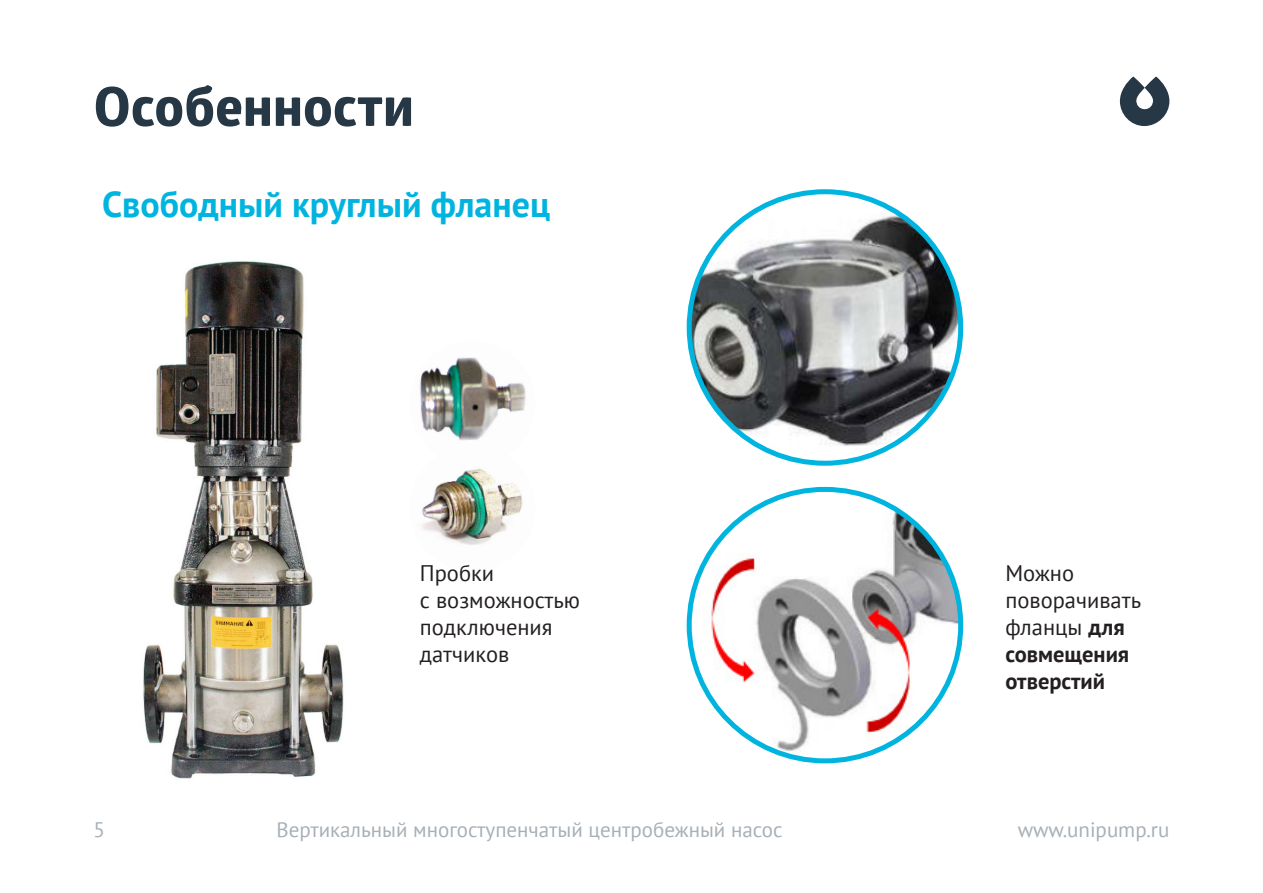
<style>
.page{position:relative;width:1263px;height:893px;background:#fff}
.page>*{position:absolute;margin:0;border:0;box-sizing:border-box;transform-origin:0 0}
.t1{font:700 54px "Globerx";color:#263746}
.t2{font:700 36px "PT Sans";color:#00b4e0}
.t3{font:22.5px/27px "PT Sans";color:#231f20}
.t4{font:21px "PT Sans";color:#a8afb5}
.s1{font-weight:700}
</style>
<div class="page">
<svg style="left:1120px;top:77px;width:49px;height:49px"></svg>
<img style="left:143px;top:261px;width:201px;height:518px">
<img style="left:420px;top:357px;width:106px;height:84px">
<img style="left:422px;top:469px;width:101px;height:76px">
<img style="left:689px;top:192px;width:272px;height:271px;border-radius:136px">
<img style="left:689px;top:489px;width:272px;height:272px;border-radius:136px">
<p class="t1" style="left:94px;top:68px;width:322px">Особенности</p>
<p class="t2" style="left:102px;top:181px;width:450px">Свободный круглый фланец</p>
<p class="t3" style="left:420px;top:559px;width:162px">Пробки<br>с возможностью подключения датчиков</p>
<p class="t3" style="left:1005px;top:559px;width:137px">Можно поворачивать фланцы <span class="s1">для совмещения отверстий</span></p>
<p class="t4" style="left:94px;top:816px;width:13px">5</p>
<p class="t4" style="left:276px;top:816px;width:508px">Вертикальный многоступенчатый центробежный насос</p>
<p class="t4" style="left:1018px;top:816px;width:153px">www.unipump.ru</p>
</div>
